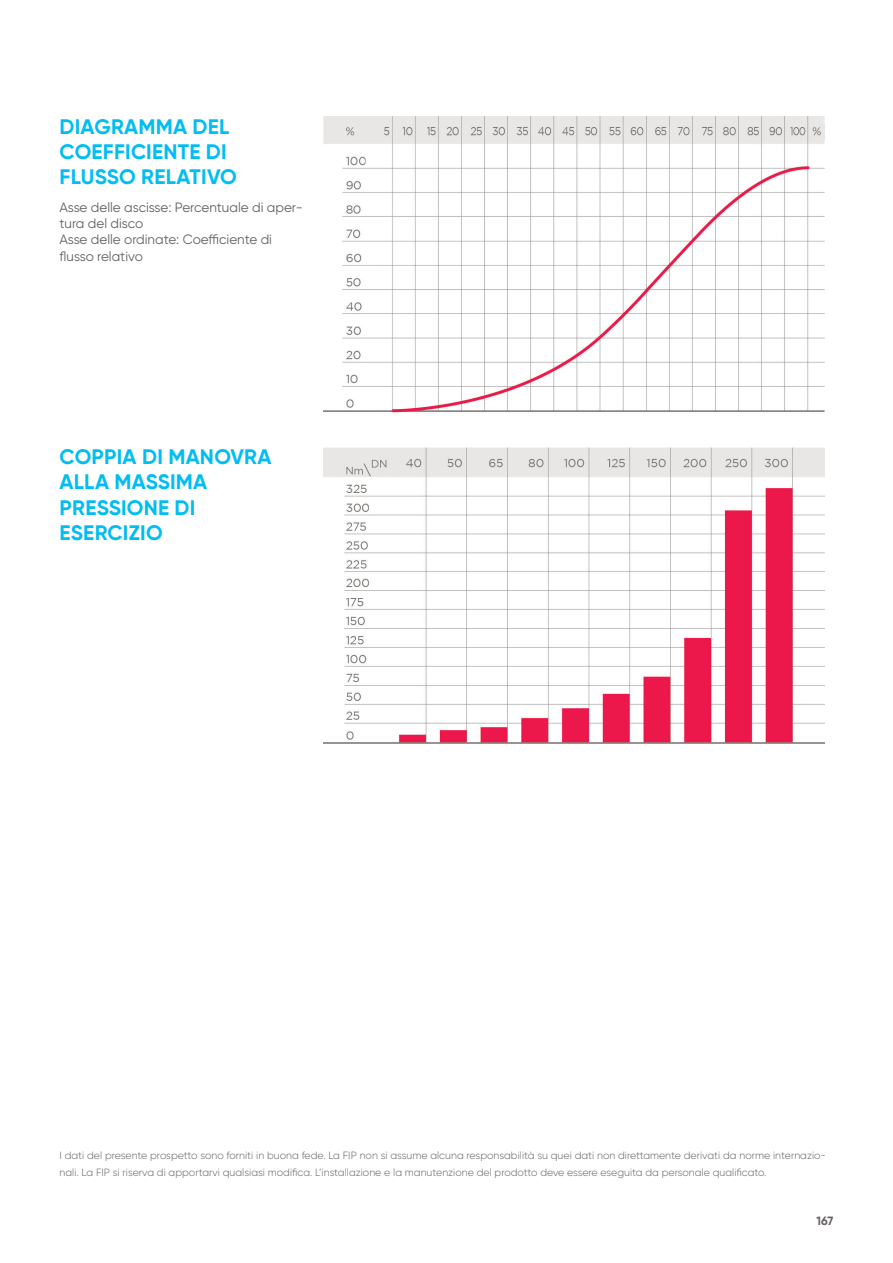
<style>
.page{position:relative;width:893px;height:1263px;background:#fff}
.page>*{position:absolute;margin:0;border:0;box-sizing:border-box;transform-origin:0 0}
.t1{font:700 21px/25.2px "Gilroy";letter-spacing:.01em;color:#01bdf2}
.t2{font:13.5px/16.2px "Gilroy";color:#656160}
.t3{font:700 12px "Gilroy";color:#656160}
.t4{font:300 10.5px/16.5px "Gilroy";color:#656160}
</style>
<div class="page">
<img style="left:323px;top:117px;width:502px;height:296px">
<img style="left:323px;top:447px;width:502px;height:296px">
<h1 class="t1" style="left:60px;top:114px;width:179px">DIAGRAMMA DEL<br>COEFFICIENTE DI<br>FLUSSO RELATIVO</h1>
<p class="t2" style="left:60px;top:199px;width:245px">Asse delle ascisse: Percentuale di aper&shy;tura del disco<br>Asse delle ordinate: Coefficiente di flusso relativo</p>
<h1 class="t1" style="left:60px;top:444px;width:213px">COPPIA DI MANOVRA<br>ALLA MASSIMA<br>PRESSIONE DI<br>ESERCIZIO</h1>
<p class="t4" style="left:60px;top:1147px;width:768px">I dati del presente prospetto sono forniti in buona fede. La FIP non si assume alcuna responsabilità su quei dati non direttamente derivati da norme internazio&shy;nali. La FIP si riserva di apportarvi qualsiasi modifica. L’installazione e la manutenzione del prodotto deve essere eseguita da personale qualificato.</p>
<p class="t3" style="left:817px;top:1213px;width:18px">167</p>
</div>
